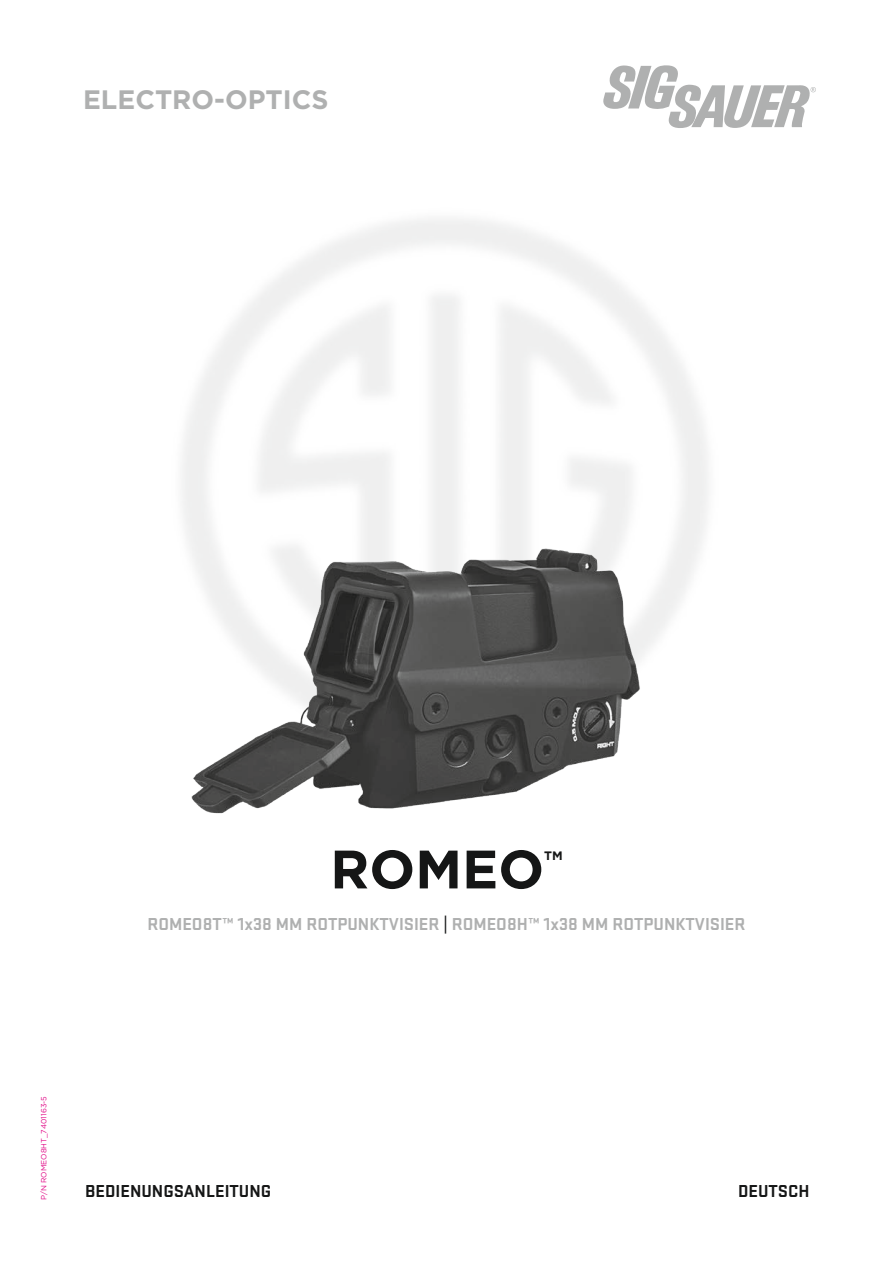
<style>
.page{position:relative;width:893px;height:1263px;background:#fff}
.page>*{position:absolute;margin:0;border:0;box-sizing:border-box;transform-origin:0 0}
.t1{font:700 54px "Gotham";color:#151616}
.t2{font:700 26.7px "Gotham";color:#afb0b0}
.t3{font:700 18px "Stratum 2";color:#afb0b0}
.t4{font:700 18px "Stratum 2";color:#151616}
.t5{font:700 12.3px "Gotham";color:#151616}
.t6{font:7.5px "Gotham";color:#e10886}
.s1{color:#151616}
</style>
<div class="page">
<svg style="left:603px;top:65px;width:213px;height:63px"></svg>
<img style="left:182px;top:535px;width:464px;height:279px">
<h2 class="t2" style="left:83px;top:82px;width:247px">ELECTRO-OPTICS</h2>
<h1 class="t1" style="left:330px;top:833px;width:215px">ROMEO</h1>
<p class="t5" style="left:544px;top:848px;width:20px">TM</p>
<p class="t3" style="left:147px;top:912px;width:600px">ROMEO8T™ 1x38 MM ROTPUNKTVISIER <span class="s1">|</span> ROMEO8H™ 1x38 MM ROTPUNKTVISIER</p>
<p class="t6" style="left:39px;top:1200px;width:105px;rotate:-90deg">P/N ROMEO8HT_7401163-5</p>
<p class="t4" style="left:85px;top:1179px;width:188px">BEDIENUNGSANLEITUNG</p>
<p class="t4" style="left:738px;top:1179px;width:73px">DEUTSCH</p>
</div>
